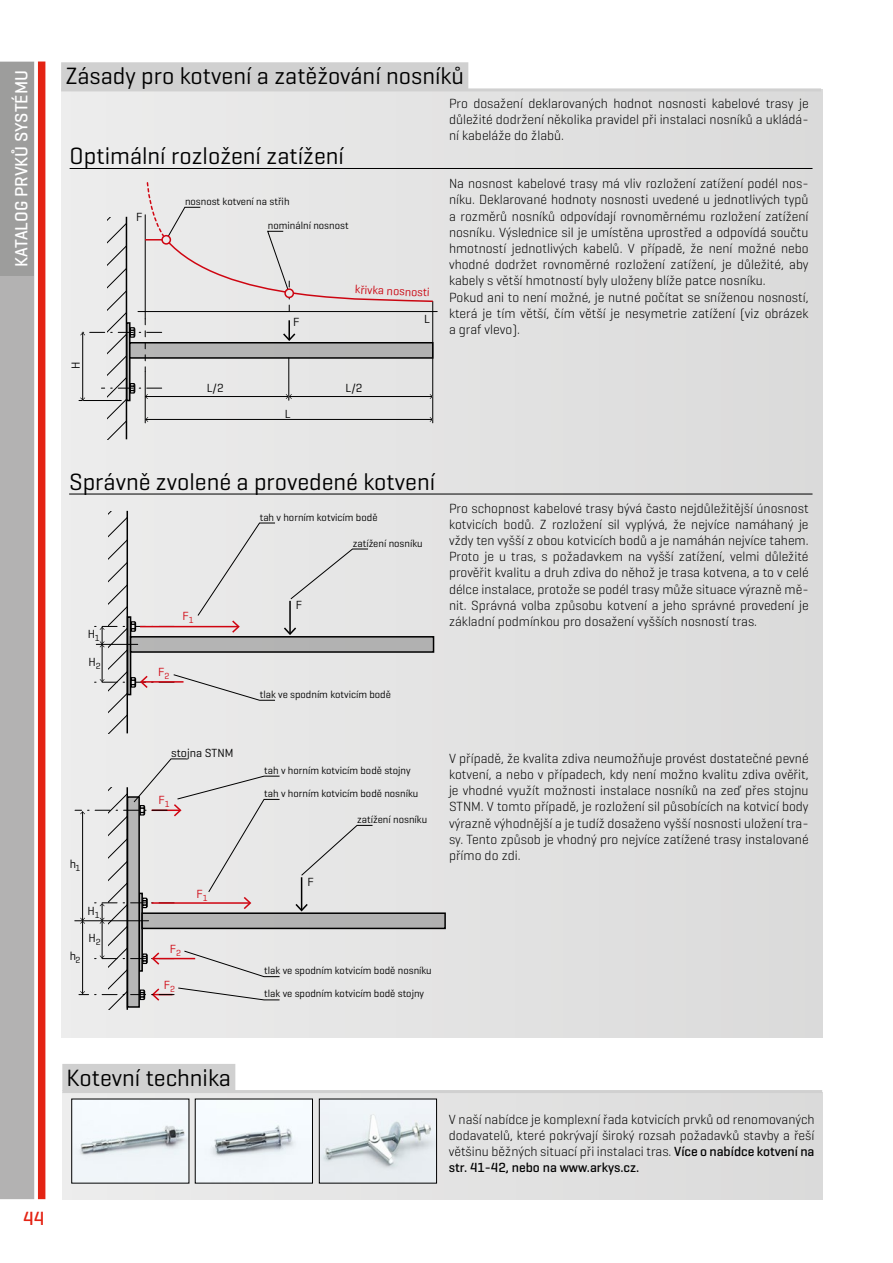
<style>
.page{position:relative;width:893px;height:1263px;background:#fff}
.page>*{position:absolute;margin:0;border:0;box-sizing:border-box;transform-origin:0 0}
.t1{font:24px "Geogrotesque";color:#000}
.t2{font:500 19.5px "Geogrotesque";color:#e42313}
.t3{font:500 18px "Geogrotesque";color:#fff}
.t4{font:300 13.5px/16.2px "Geogrotesque";color:#000;text-align:justify}
.t5{font:12px "Geogrotesque Regular CE";color:#000}
.t6{font:12px "Geogrotesque Regular CE";color:#e30613}
.t7{font:10.5px "Geogrotesque Regular CE";color:#000}
.s1{font-weight:500}
</style>
<div class="page">
<svg style="left:34px;top:62px;width:4px;height:1137px"></svg>
<div style="left:38px;top:62px;width:7px;height:1137px;background:#e42313"></div>
<div style="left:0;top:62px;width:34px;height:1137px;background:#b3b2b2"></div>
<div style="left:61px;top:90px;width:761px;height:947px;background:#e1e1e1"></div>
<div style="left:61px;top:62px;width:407px;height:27px;background:#d0d0d0"></div>
<hr style="left:61px;top:88px;width:760px;height:3px;background:#d0d0d0">
<hr style="left:70px;top:168px;width:742px;height:1px;background:#000">
<div style="left:65px;top:178px;width:375px;height:265px;background:#ececec"></div>
<hr style="left:138px;top:311px;width:299px;height:1px;background:#000">
<svg style="left:78px;top:182px;width:356px;height:257px"></svg>
<div style="left:162px;top:236px;width:8px;height:8px;background:#eaeaea;border-radius:50%"></div>
<div style="left:161px;top:235px;width:10px;height:10px;border:2px solid #e30613;border-radius:50%"></div>
<div style="left:285px;top:289px;width:8px;height:8px;background:#e7e7e7;border-radius:50%"></div>
<div style="left:284px;top:288px;width:10px;height:10px;border:2px solid #e30613;border-radius:50%"></div>
<hr style="left:69px;top:494px;width:743px;height:1px;background:#000">
<div style="left:131px;top:637px;width:303px;height:15px;background:#b2b2b1"></div>
<div style="left:130px;top:636px;width:304px;height:17px;border:2px solid #000"></div>
<hr style="left:289px;top:601px;width:2px;height:32px;background:#000">
<svg style="left:284px;top:627px;width:12px;height:8px"></svg>
<svg style="left:290px;top:549px;width:78px;height:50px"></svg>
<svg style="left:91px;top:511px;width:184px;height:222px"></svg>
<div style="left:142px;top:913px;width:303px;height:15px;background:#b1b1b1"></div>
<div style="left:141px;top:912px;width:305px;height:17px;border:2px solid #000"></div>
<hr style="left:301px;top:877px;width:1px;height:33px;background:#000">
<svg style="left:295px;top:904px;width:13px;height:7px"></svg>
<svg style="left:301px;top:825px;width:72px;height:51px"></svg>
<svg style="left:75px;top:759px;width:205px;height:251px"></svg>
<svg style="left:62px;top:1092px;width:760px;height:107px;background:#dcdcdc"></svg>
<div style="left:62px;top:1064px;width:173px;height:27px;background:#d0d0d0"></div>
<hr style="left:62px;top:1090px;width:760px;height:3px;background:#d0d0d0">
<img style="left:197px;top:1101px;width:114px;height:80px">
<img style="left:321px;top:1101px;width:114px;height:80px">
<div style="left:319px;top:1099px;width:118px;height:84px;border:1px solid #000"></div>
<img style="left:74px;top:1101px;width:113px;height:80px">
<div style="left:0;top:62px;width:34px;height:214px;background:#9d9d9c"></div>
<h3 class="t3" style="left:10px;top:267px;width:198px;rotate:-90deg">KATALOG PRVKŮ SYSTÉMU</h3>
<h1 class="t1" style="left:65px;top:61px;width:400px">Zásady pro kotvení a zatěžování nosníků</h1>
<p class="t4" style="left:449px;top:95px;width:361px">Pro dosažení deklarovaných hodnot nosnosti kabelové trasy je důležité dodržení několika pravidel při instalaci nosníků a ukládá&shy;ní kabeláže do žlabů.</p>
<h1 class="t1" style="left:70px;top:141px;width:276px">Optimální rozložení zatížení</h1>
<p class="t5" style="left:69px;top:369px;width:9px;rotate:-90deg">H</p>
<p class="t5" style="left:136px;top:210px;width:8px">F</p>
<p class="t7" style="left:185px;top:195px;width:106px">nosnost kotvení na střih</p>
<p class="t7" style="left:268px;top:219px;width:82px">nominální nosnost</p>
<p class="t5" style="left:293px;top:315px;width:8px">F</p>
<p class="t6" style="left:355px;top:283px;width:76px;rotate:2deg">křivka nosnosti</p>
<p class="t5" style="left:424px;top:312px;width:7px">L</p>
<p class="t5" style="left:207px;top:381px;width:18px">L/2</p>
<p class="t5" style="left:345px;top:381px;width:18px">L/2</p>
<p class="t5" style="left:285px;top:407px;width:7px">L</p>
<p class="t4" style="left:449px;top:175px;width:361px;text-align:left">Na nosnost kabelové trasy má vliv rozložení zatížení podél nos&shy;níku. Deklarované hodnoty nosnosti uvedené u jednotlivých typů a rozměrů nosníků odpovídají rovnoměrnému rozložení zatížení nosníku. Výslednice sil je umístěna uprostřed a odpovídá součtu hmotností jednotlivých kabelů. V případě, že není možné nebo vhodné dodržet rovnoměrné rozložení zatížení, je důležité, aby kabely s větší hmotností byly uloženy blíže patce nosníku.<br>Pokud ani to není možné, je nutné počítat se sníženou nosností, která je tím větší, čím větší je nesymetrie zatížení (viz obrázek a graf vlevo).</p>
<h1 class="t1" style="left:69px;top:466px;width:367px">Správně zvolené a provedené kotvení</h1>
<p class="t7" style="left:260px;top:511px;width:119px">tah v horním kotvicím bodě</p>
<p class="t5" style="left:88px;top:627px;width:14px">H<sub>1</sub></p>
<p class="t5" style="left:89px;top:655px;width:14px">H<sub>2</sub></p>
<p class="t6" style="left:182px;top:609px;width:13px">F<sub>1</sub></p>
<p class="t6" style="left:158px;top:665px;width:13px">F<sub>2</sub></p>
<p class="t5" style="left:296px;top:598px;width:8px">F</p>
<p class="t7" style="left:353px;top:537px;width:71px">zatížení nosníku</p>
<p class="t7" style="left:260px;top:688px;width:133px">tlak ve spodním kotvicím bodě</p>
<p class="t4" style="left:449px;top:499px;width:361px">Pro schopnost kabelové trasy bývá často nejdůležitější únosnost kotvicích bodů. Z rozložení sil vyplývá, že nejvíce namáhaný je vždy ten vyšší z obou kotvicích bodů a je namáhán nejvíce tahem.<br>Proto je u tras, s požadavkem na vyšší zatížení, velmi důležité prověřit kvalitu a druh zdiva do něhož je trasa kotvena, a to v celé délce instalace, protože se podél trasy může situace výrazně mě&shy;nit. Správná volba způsobu kotvení a jeho správné provedení je základní podmínkou pro dosažení vyšších nosností tras.</p>
<p class="t5" style="left:69px;top:857px;width:13px">h<sub>1</sub></p>
<p class="t5" style="left:69px;top:949px;width:13px">h<sub>2</sub></p>
<p class="t5" style="left:88px;top:904px;width:14px">H<sub>1</sub></p>
<p class="t5" style="left:89px;top:931px;width:14px">H<sub>2</sub></p>
<p class="t5" style="left:171px;top:745px;width:64px">stojna STNM</p>
<p class="t6" style="left:158px;top:793px;width:13px">F<sub>1</sub></p>
<p class="t6" style="left:197px;top:887px;width:13px">F<sub>1</sub></p>
<p class="t6" style="left:170px;top:942px;width:13px">F<sub>2</sub></p>
<p class="t6" style="left:164px;top:978px;width:13px">F<sub>2</sub></p>
<p class="t7" style="left:264px;top:764px;width:148px">tah v horním kotvicím bodě stojny</p>
<p class="t7" style="left:264px;top:787px;width:156px">tah v horním kotvicím bodě nosníku</p>
<p class="t5" style="left:307px;top:875px;width:8px">F</p>
<p class="t7" style="left:357px;top:813px;width:71px">zatížení nosníku</p>
<p class="t4" style="left:449px;top:750px;width:361px">V případě, že kvalita zdiva neumožňuje provést dostatečné pevné kotvení, a nebo v případech, kdy není možno kvalitu zdiva ověřit, je vhodné využít možnosti instalace nosníků na zeď přes stojnu STNM. V tomto případě, je rozložení sil působících na kotvicí body výrazně výhodnější a je tudíž dosaženo vyšší nosnosti uložení tra&shy;sy. Tento způsob je vhodný pro nejvíce zatížené trasy instalované přímo do zdi.</p>
<p class="t7" style="left:264px;top:964px;width:169px">tlak ve spodním kotvicím bodě nosníku</p>
<p class="t7" style="left:264px;top:987px;width:161px">tlak ve spodním kotvicím bodě stojny</p>
<h1 class="t1" style="left:67px;top:1063px;width:166px">Kotevní technika</h1>
<h2 class="t2" style="left:23px;top:1206px;width:23px">44</h2>
<p class="t4" style="left:449px;top:1110px;width:367px">V naší nabídce je komplexní řada kotvicích prvků od renomovaných dodavatelů, které pokrývají široký rozsah požadavků stavby a řeší většinu běžných situací při instalaci tras. <span class="s1">Více o nabídce kotvení na str. 41-42, nebo na www.arkys.cz.</span></p>
</div>
